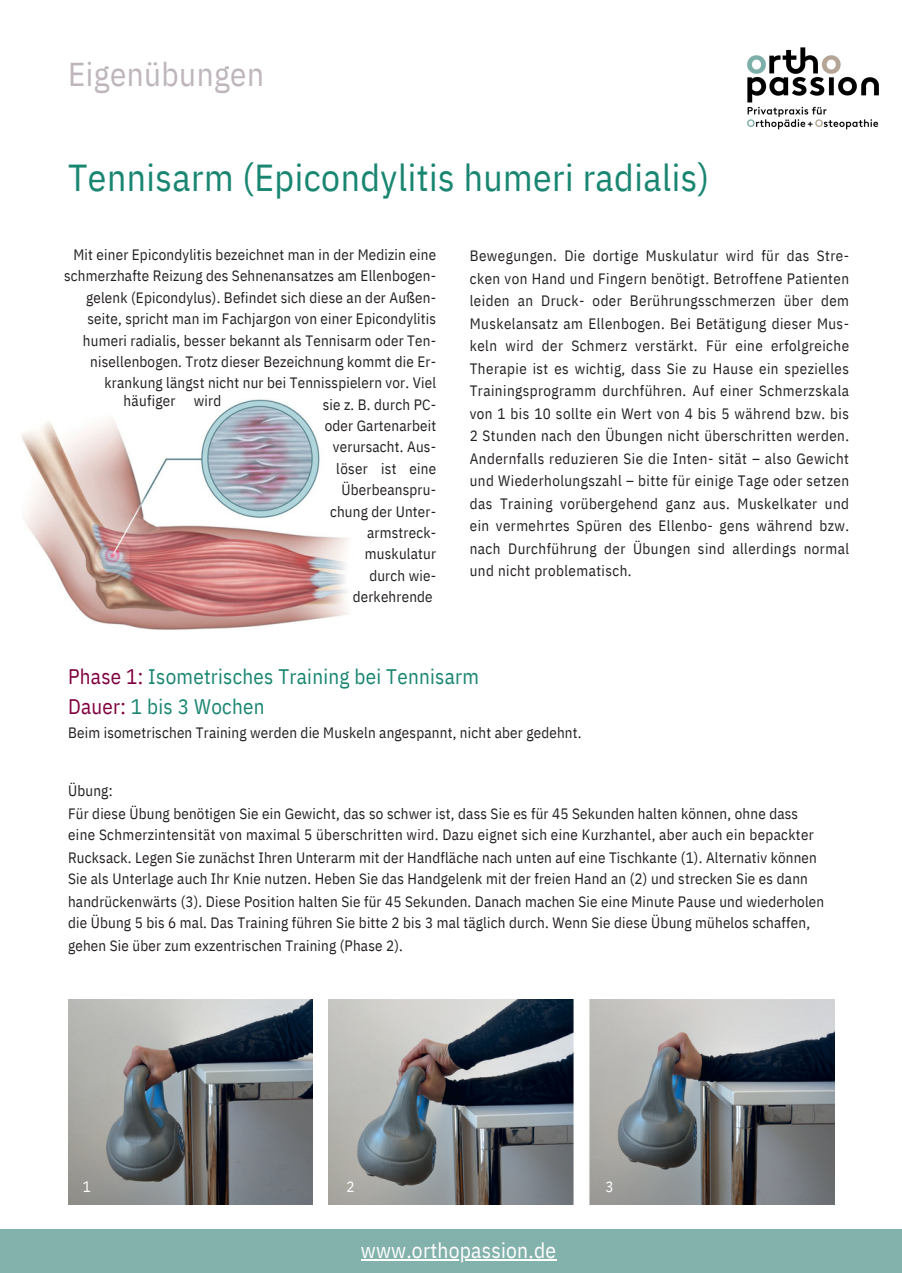
<style>
.page{position:relative;width:902px;height:1273px;background:#fff}
.page>*{position:absolute;margin:0;border:0;box-sizing:border-box;transform-origin:0 0}
.t1{font:37.5px "IBM Plex Sans Cond";letter-spacing:.015em;color:#198671}
.t2{font:33px "IBM Plex Sans Cond";letter-spacing:.015em;color:#beb6bc}
.t3{font:21.3px "IBM Plex Sans Cond";letter-spacing:.01em;color:#fff}
.t4{font:21px/29.2px "IBM Plex Sans Cond";letter-spacing:.015em;color:#198671}
.t5{font:15px/21.3px "IBM Plex Sans Cond";letter-spacing:.015em;color:#231f20;text-align:right}
.t6{font:15px "IBM Plex Sans Cond";color:#fff}
.s1{color:#80003f}
</style>
<div class="page">
<img style="left:21px;top:399px;width:328px;height:231px">
<img style="left:68px;top:999px;width:244px;height:204px">
<img style="left:328px;top:999px;width:506px;height:204px">
<img style="left:747px;top:47px;width:132px;height:83px">
<div style="left:0;top:1228px;width:901px;height:44px;background:#83b1ab"></div>
<hr style="left:361px;top:1258px;width:195px;height:2px;background:#fff">
<p class="t2" style="left:68px;top:52px;width:197px">Eigenübungen</p>
<p class="t1" style="left:68px;top:152px;width:642px">Tennisarm (Epicondylitis humeri radialis)</p>
<p class="t5" style="left:64px;top:244px;width:373px">Mit einer Epicondylitis bezeichnet man in der Medizin eine schmerzhafte Reizung des Sehnenansatzes am Ellenbogen&shy;gelenk (Epicondylus). Befindet sich diese an der Außen&shy;seite, spricht man im Fachjargon von einer Epicondylitis humeri radialis, besser bekannt als Tennisarm oder Ten&shy;nisellenbogen. Trotz dieser Bezeichnung kommt die Er&shy;krankung längst nicht nur bei Tennisspielern vor. Viel<br>sie z. B. durch PC-<br>oder Gartenarbeit<br>verursacht. Aus-<br>eine<br>Überbeanspru-<br>chung der Unter-<br>armstreck-<br>muskulatur<br>durch wie-<br>derkehrende</p>
<p class="t5" style="left:124px;top:390px;width:53px">häufiger</p>
<p class="t5" style="left:194px;top:390px;width:29px">wird</p>
<p class="t5" style="left:336px;top:457px;width:33px">löser</p>
<p class="t5" style="left:381px;top:457px;width:17px">ist</p>
<p class="t5" style="left:469px;top:244px;width:380px;line-height:22.5px;text-align:justify">Bewegungen. Die dortige Muskulatur wird für das Stre&shy;cken von Hand und Fingern benötigt. Betroffene Patienten leiden an Druck- oder Berührungsschmerzen über dem Muskelansatz am Ellenbogen. Bei Betätigung dieser Mus&shy;keln wird der Schmerz verstärkt. Für eine erfolgreiche Therapie ist es wichtig, dass Sie zu Hause ein spezielles Trainingsprogramm durchführen. Auf einer Schmerzskala von 1 bis 10 sollte ein Wert von 4 bis 5 während bzw. bis 2 Stunden nach den Übungen nicht überschritten werden.<br>Andernfalls reduzieren Sie die Inten- sität – also Gewicht und Wiederholungszahl – bitte für einige Tage oder setzen das Training vorübergehend ganz aus. Muskelkater und ein vermehrtes Spüren des Ellenbo- gens während bzw. nach Durchführung der Übungen sind allerdings normal und nicht problematisch.</p>
<p class="t4" style="left:68px;top:662px;width:412px"><span class="s1">Phase 1:</span> Isometrisches Training bei Tennisarm<br><span class="s1">Dauer:</span> 1 bis 3 Wochen</p>
<p class="t5" style="left:68px;top:721px;width:514px">Beim isometrischen Training werden die Muskeln angespannt, nicht aber gedehnt.</p>
<p class="t5" style="left:68px;top:780px;width:46px">Übung:</p>
<p class="t5" style="left:68px;top:802px;width:731px">Für diese Übung benötigen Sie ein Gewicht, das so schwer ist, dass Sie es für 45 Sekunden halten können, ohne dass</p>
<p class="t5" style="left:68px;top:824px;width:747px">eine Schmerzintensität von maximal 5 überschritten wird. Dazu eignet sich eine Kurzhantel, aber auch ein bepackter</p>
<p class="t5" style="left:68px;top:846px;width:750px">Rucksack. Legen Sie zunächst Ihren Unterarm mit der Handfläche nach unten auf eine Tischkante (1). Alternativ können</p>
<p class="t5" style="left:68px;top:867px;width:741px">Sie als Unterlage auch Ihr Knie nutzen. Heben Sie das Handgelenk mit der freien Hand an (2) und strecken Sie es dann</p>
<p class="t5" style="left:68px;top:890px;width:757px">handrückenwärts (3). Diese Position halten Sie für 45 Sekunden. Danach machen Sie eine Minute Pause und wiederholen</p>
<p class="t5" style="left:68px;top:911px;width:743px">die Übung 5 bis 6 mal. Das Training führen Sie bitte 2 bis 3 mal täglich durch. Wenn Sie diese Übung mühelos schaffen,</p>
<p class="t5" style="left:68px;top:934px;width:336px">gehen Sie über zum exzentrischen Training (Phase 2).</p>
<p class="t6" style="left:83px;top:1176px;width:10px">1</p>
<p class="t6" style="left:346px;top:1176px;width:10px">2</p>
<h3 class="t3" style="left:361px;top:1235px;width:197px">www.orthopassion.de</h3>
<h3 class="t6" style="left:605px;top:1176px;width:10px">3</h3>
</div>
